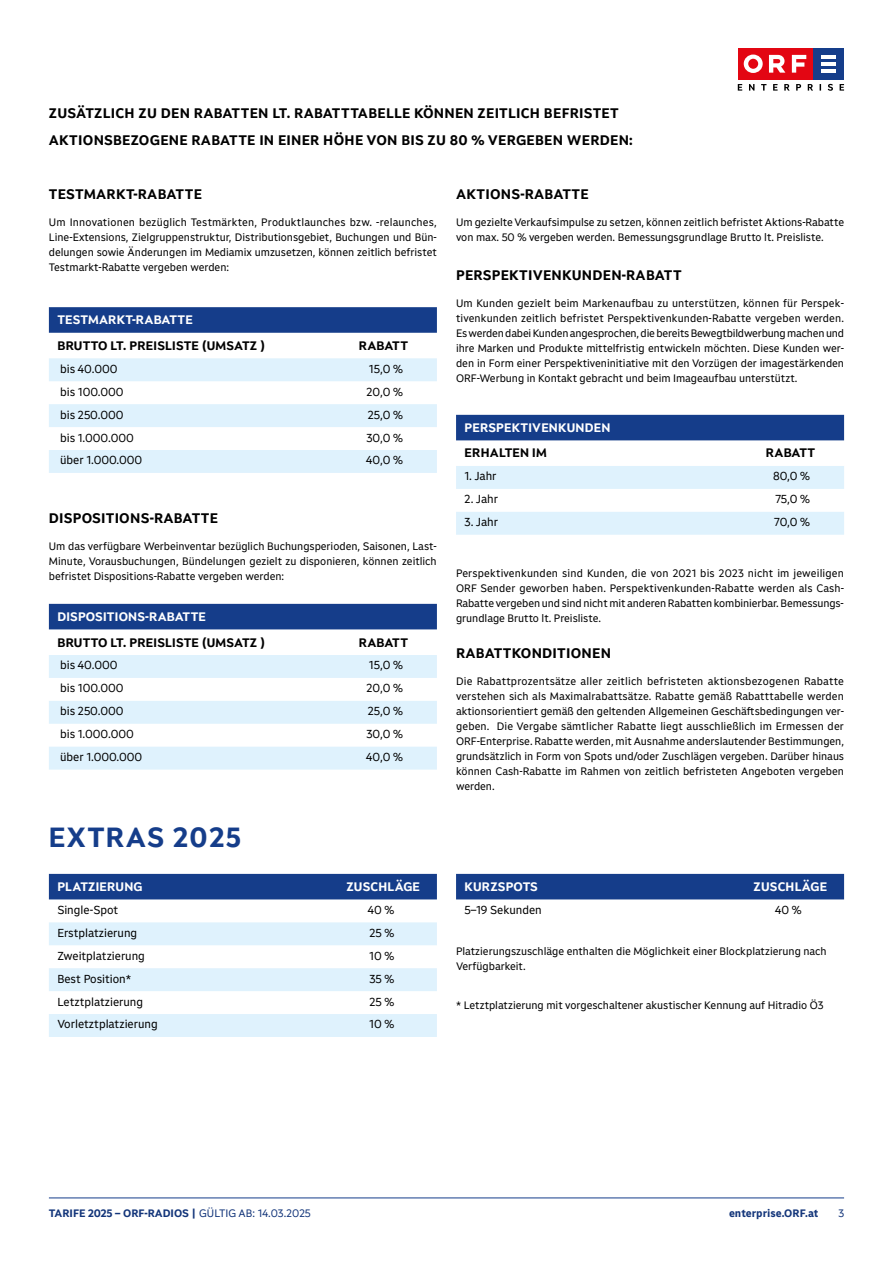
<style>
.page{position:relative;width:893px;height:1263px;background:#fff}
.page>*{position:absolute;margin:0;border:0;box-sizing:border-box;transform-origin:0 0}
.t1{font:700 27px "ORF Universal Basic HL";letter-spacing:.05em;color:#153d8a}
.t2{font:700 13.5px/27px "ORF Universal Basic TX";letter-spacing:.02em;color:#000}
.t3{font:700 12px "ORF Universal Basic HL";letter-spacing:.02em;color:#fff}
.t4{font:700 12px "ORF Universal Basic HL";letter-spacing:.02em;color:#000}
.t5{font:11.25px "ORF Universal Basic TX";color:#000}
.t6{font:10.5px/15px "ORF Universal Basic TX";color:#000;text-align:justify}
.t7{font:700 10.5px "ORF Universal Basic TX";color:#13357a}
.t8{font:10.5px "ORF Universal Basic TX";color:#13357a}
.s1{font-weight:400}
</style>
<div class="page">
<div style="left:812px;top:48px;width:32px;height:32px;background:#153d8a"></div>
<div style="left:738px;top:48px;width:74px;height:32px;background:#e30613"></div>
<svg style="left:744px;top:55px;width:62px;height:18px"></svg>
<hr style="left:821px;top:55px;width:14px;height:4px;background:#fff">
<hr style="left:821px;top:62px;width:14px;height:4px;background:#fff">
<hr style="left:821px;top:69px;width:14px;height:4px;background:#fff">
<svg style="left:738px;top:84px;width:106px;height:7px"></svg>
<hr style="left:49px;top:1198px;width:795px;height:1px;background:#153d8a">
<svg style="left:49px;top:307px;width:388px;height:26px;background:#18408b"></svg>
<svg style="left:49px;top:358px;width:388px;height:115px"></svg>
<div style="left:49px;top:604px;width:388px;height:25px;background:#153d8a"></div>
<svg style="left:49px;top:655px;width:388px;height:115px"></svg>
<div style="left:456px;top:415px;width:388px;height:25px;background:#153d8a"></div>
<svg style="left:456px;top:466px;width:388px;height:69px"></svg>
<div style="left:456px;top:874px;width:388px;height:25px;background:#153d8a"></div>
<div style="left:49px;top:874px;width:388px;height:25px;background:#153d8a"></div>
<svg style="left:49px;top:922px;width:388px;height:115px"></svg>
<p class="t2" style="left:49px;top:99px;width:585px">ZUSÄTZLICH ZU DEN RABATTEN LT. RABATTTABELLE KÖNNEN ZEITLICH BEFRISTET<br>AKTIONSBEZOGENE RABATTE IN EINER HÖHE VON BIS ZU 80 % VERGEBEN WERDEN:</p>
<p class="t2" style="left:49px;top:180px;width:154px">TESTMARKT-RABATTE</p>
<p class="t6" style="left:49px;top:215px;width:390px">Um Innovationen bezüglich Testmärkten, Produktlaunches bzw. -relaunches, Line-Extensions, Zielgruppenstruktur, Distributionsgebiet, Buchungen und Bün&shy;delungen sowie Änderungen im Mediamix umzusetzen, können zeitlich befristet Testmarkt-Rabatte vergeben werden:</p>
<p class="t3" style="left:57px;top:312px;width:137px">TESTMARKT-RABATTE</p>
<p class="t4" style="left:57px;top:338px;width:209px">BRUTTO LT. PREISLISTE (UMSATZ )</p>
<p class="t4" style="left:359px;top:338px;width:51px">RABATT</p>
<p class="t5" style="left:60px;top:362px;width:59px">bis 40.000</p>
<p class="t5" style="left:369px;top:362px;width:35px">15,0 %</p>
<p class="t5" style="left:60px;top:385px;width:65px">bis 100.000</p>
<p class="t5" style="left:367px;top:385px;width:38px">20,0 %</p>
<p class="t5" style="left:60px;top:408px;width:65px">bis 250.000</p>
<p class="t5" style="left:368px;top:408px;width:37px">25,0 %</p>
<p class="t5" style="left:60px;top:430px;width:75px">bis 1.000.000</p>
<p class="t5" style="left:366px;top:430px;width:38px">30,0 %</p>
<p class="t5" style="left:60px;top:453px;width:84px">über 1.000.000</p>
<p class="t5" style="left:366px;top:453px;width:38px">40,0 %</p>
<p class="t2" style="left:49px;top:504px;width:171px">DISPOSITIONS-RABATTE</p>
<p class="t6" style="left:49px;top:539px;width:390px">Um das verfügbare Werbeinventar bezüglich Buchungsperioden, Saisonen, Last-Minute, Vorausbuchungen, Bündelungen gezielt zu disponieren, können zeitlich befristet Dispositions-Rabatte vergeben werden:</p>
<p class="t3" style="left:57px;top:609px;width:150px">DISPOSITIONS-RABATTE</p>
<p class="t4" style="left:57px;top:634px;width:209px">BRUTTO LT. PREISLISTE (UMSATZ )</p>
<p class="t4" style="left:359px;top:634px;width:51px">RABATT</p>
<p class="t5" style="left:60px;top:658px;width:59px">bis 40.000</p>
<p class="t5" style="left:369px;top:658px;width:35px">15,0 %</p>
<p class="t5" style="left:60px;top:681px;width:65px">bis 100.000</p>
<p class="t5" style="left:367px;top:681px;width:38px">20,0 %</p>
<p class="t5" style="left:60px;top:704px;width:65px">bis 250.000</p>
<p class="t5" style="left:368px;top:704px;width:37px">25,0 %</p>
<p class="t5" style="left:60px;top:727px;width:75px">bis 1.000.000</p>
<p class="t5" style="left:366px;top:727px;width:38px">30,0 %</p>
<p class="t5" style="left:60px;top:750px;width:84px">über 1.000.000</p>
<p class="t5" style="left:366px;top:750px;width:38px">40,0 %</p>
<h1 class="t1" style="left:49px;top:820px;width:194px">EXTRAS 2025</h1>
<p class="t3" style="left:57px;top:879px;width:87px">PLATZIERUNG</p>
<p class="t3" style="left:346px;top:879px;width:75px">ZUSCHLÄGE</p>
<p class="t5" style="left:57px;top:903px;width:62px">Single-Spot</p>
<p class="t5" style="left:367px;top:903px;width:28px">40 %</p>
<p class="t5" style="left:57px;top:926px;width:81px">Erstplatzierung</p>
<p class="t5" style="left:370px;top:926px;width:26px">25 %</p>
<p class="t5" style="left:57px;top:949px;width:89px">Zweitplatzierung</p>
<p class="t5" style="left:369px;top:949px;width:27px">10 %</p>
<p class="t5" style="left:57px;top:972px;width:75px">Best Position*</p>
<p class="t5" style="left:370px;top:972px;width:26px">35 %</p>
<p class="t5" style="left:57px;top:994px;width:87px">Letztplatzierung</p>
<p class="t5" style="left:370px;top:994px;width:26px">25 %</p>
<p class="t5" style="left:57px;top:1017px;width:102px">Vorletztplatzierung</p>
<p class="t5" style="left:369px;top:1017px;width:27px">10 %</p>
<p class="t2" style="left:456px;top:180px;width:134px">AKTIONS-RABATTE</p>
<p class="t6" style="left:456px;top:215px;width:390px">Um gezielte Verkaufsimpulse zu setzen, können zeitlich befristet Aktions-Rabatte von max. 50 % vergeben werden. Bemessungsgrundlage Brutto lt. Preisliste.</p>
<p class="t2" style="left:456px;top:261px;width:227px">PERSPEKTIVENKUNDEN-RABATT</p>
<p class="t6" style="left:456px;top:296px;width:390px">Um Kunden gezielt beim Markenaufbau zu unterstützen, können für Perspek&shy;tivenkunden zeitlich befristet Perspektivenkunden-Rabatte vergeben werden.<br>Es werden dabei Kunden angesprochen, die bereits Bewegtbildwerbung machen und ihre Marken und Produkte mittelfristig entwickeln möchten. Diese Kunden wer&shy;den in Form einer Perspektiveninitiative mit den Vorzügen der imagestärkenden ORF-Werbung in Kontakt gebracht und beim Imageaufbau unterstützt.</p>
<p class="t3" style="left:465px;top:420px;width:147px">PERSPEKTIVENKUNDEN</p>
<p class="t4" style="left:465px;top:445px;width:84px">ERHALTEN IM</p>
<p class="t4" style="left:766px;top:445px;width:51px">RABATT</p>
<p class="t5" style="left:465px;top:469px;width:33px">1. Jahr</p>
<p class="t5" style="left:773px;top:469px;width:39px">80,0 %</p>
<p class="t5" style="left:465px;top:492px;width:35px">2. Jahr</p>
<p class="t5" style="left:775px;top:492px;width:37px">75,0 %</p>
<p class="t5" style="left:465px;top:515px;width:35px">3. Jahr</p>
<p class="t5" style="left:774px;top:515px;width:38px">70,0 %</p>
<p class="t6" style="left:456px;top:566px;width:390px">Perspektivenkunden sind Kunden, die von 2021 bis 2023 nicht im jeweiligen ORF Sender geworben haben. Perspektivenkunden-Rabatte werden als Cash-Rabatte vergeben und sind nicht mit anderen Rabatten kombinierbar. Bemessungs&shy;grundlage Brutto lt. Preisliste.</p>
<p class="t2" style="left:456px;top:639px;width:156px">RABATTKONDITIONEN</p>
<p class="t6" style="left:456px;top:674px;width:390px">Die Rabattprozentsätze aller zeitlich befristeten aktionsbezogenen Rabatte verstehen sich als Maximalrabattsätze. Rabatte gemäß Rabatttabelle werden aktionsorientiert gemäß den geltenden Allgemeinen Geschäftsbedingungen ver&shy;geben. Die Vergabe sämtlicher Rabatte liegt ausschließlich im Ermessen der ORF-Enterprise. Rabatte werden, mit Ausnahme anderslautender Bestimmungen, grundsätzlich in Form von Spots und/oder Zuschlägen vergeben. Darüber hinaus können Cash-Rabatte im Rahmen von zeitlich befristeten Angeboten vergeben werden.</p>
<p class="t3" style="left:465px;top:879px;width:75px">KURZSPOTS</p>
<p class="t3" style="left:754px;top:879px;width:75px">ZUSCHLÄGE</p>
<p class="t5" style="left:465px;top:903px;width:79px">5–19 Sekunden</p>
<p class="t5" style="left:775px;top:903px;width:28px">40 %</p>
<p class="t6" style="left:456px;top:944px;width:372px">Platzierungszuschläge enthalten die Möglichkeit einer Blockplatzierung nach<br>Verfügbarkeit.</p>
<p class="t6" style="left:456px;top:998px;width:369px">* Letztplatzierung mit vorgeschaltener akustischer Kennung auf Hitradio Ö3</p>
<p class="t7" style="left:49px;top:1206px;width:263px">TARIFE 2025 – ORF-RADIOS | <span class="s1">GÜLTIG AB: 14.03.2025</span></p>
<p class="t7" style="left:729px;top:1206px;width:91px">enterprise.ORF.at</p>
<p class="t8" style="left:838px;top:1206px;width:7px">3</p>
</div>
